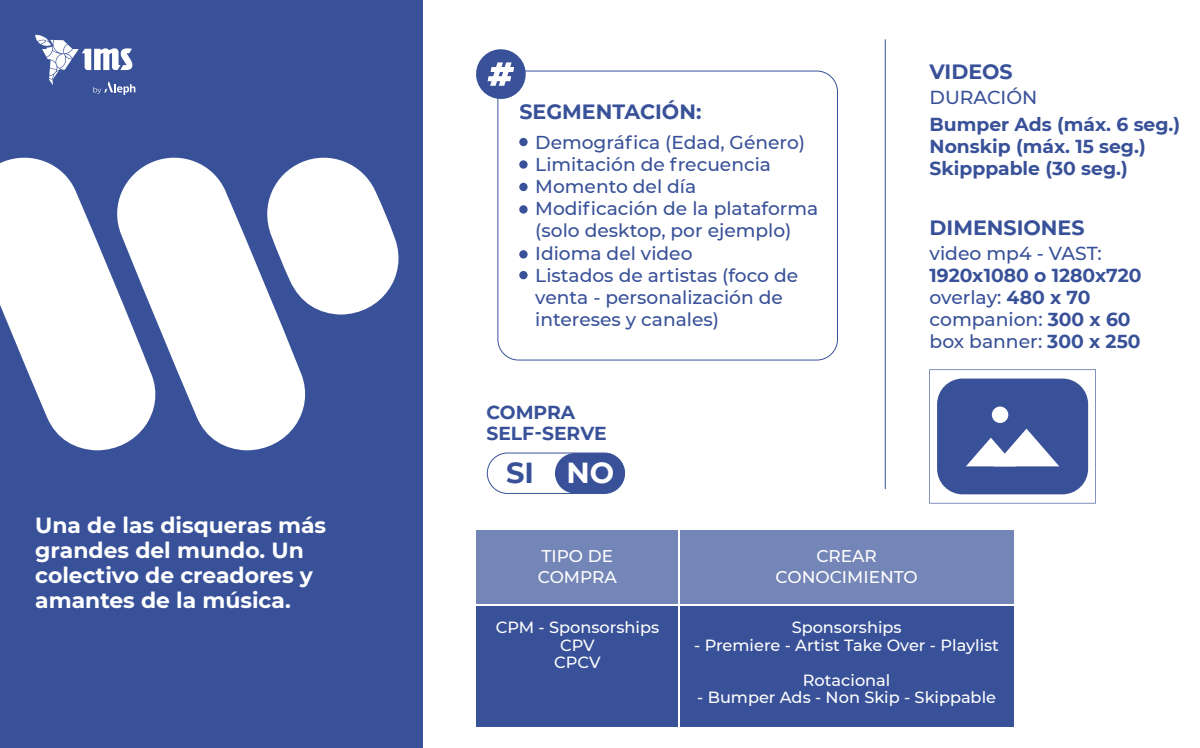
<style>
.page{position:relative;width:1200px;height:748px;background:#fff}
.page>*{position:absolute;margin:0;border:0;box-sizing:border-box;transform-origin:0 0}
.t1{font:700 28.94px "Montserrat";color:#385198}
.t2{font:700 21.88px/25px "Montserrat";color:#fff}
.t3{font:700 20.62px "Montserrat";color:#385198}
.t4{font:700 18.75px/21.9px "Montserrat";color:#385198}
.t5{font:500 18.75px "Montserrat";color:#385198}
.t6{font:500 18.62px/22.2px "Montserrat";color:#385198}
.t7{font:500 16.94px/21px "Montserrat";color:#fff}
.t8{font:500 16.19px/17.4px "Montserrat";color:#fff;text-align:center}
.s1{color:#fff}
.s2{font-weight:500}
</style>
<div class="page">
<div style="left:0;top:0;width:422px;height:747px;background:#385198"></div>
<div style="left:519px;top:138px;width:9px;height:8px;background:#385198;border-radius:50%"></div>
<div style="left:519px;top:160px;width:9px;height:8px;background:#385198;border-radius:50%"></div>
<div style="left:519px;top:183px;width:9px;height:8px;background:#385198;border-radius:50%"></div>
<div style="left:519px;top:205px;width:9px;height:8px;background:#385198;border-radius:50%"></div>
<div style="left:519px;top:271px;width:9px;height:8px;background:#385198;border-radius:50%"></div>
<div style="left:519px;top:250px;width:9px;height:8px;background:#385198;border-radius:50%"></div>
<div style="left:498px;top:71px;width:340px;height:289px;border:1px solid #385198;border-radius:21px"></div>
<svg style="left:476px;top:49px;width:52px;height:52px"></svg>
<div style="left:555px;top:453px;width:70px;height:40px;background:#385198;border-radius:20px"></div>
<div style="left:487px;top:452px;width:138px;height:41px;border:1px solid #385198;border-radius:20px"></div>
<div style="left:476px;top:530px;width:202px;height:74px;background:#7485b7"></div>
<div style="left:680px;top:530px;width:334px;height:74px;background:#7485b7"></div>
<div style="left:476px;top:606px;width:202px;height:120px;background:#385198"></div>
<div style="left:680px;top:606px;width:334px;height:120px;background:#385198"></div>
<hr style="left:885px;top:39px;width:1px;height:450px;background:#385198">
<svg style="left:166px;top:157px;width:140px;height:293px;fill:#fff"></svg>
<svg style="left:0;top:157px;width:166px;height:293px;fill:#fff"></svg>
<svg style="left:260px;top:157px;width:139px;height:157px"></svg>
<svg style="left:35px;top:35px;width:100px;height:60px"></svg>
<svg style="left:929px;top:369px;width:167px;height:134px"></svg>
<p class="t2" style="left:35px;top:511px;width:292px">Una de las disqueras más grandes del mundo. Un colectivo de creadores y amantes de la música.</p>
<p class="t3" style="left:519px;top:97px;width:184px">SEGMENTACIÓN:</p>
<p class="t6" style="left:535px;top:130px;width:284px">Demográfica (Edad, Género)<br>Limitación de frecuencia<br>Momento del día<br>Modificación de la plataforma (solo desktop, por ejemplo)<br>Idioma del video<br>Listados de artistas (foco de venta - personalización de intereses y canales)</p>
<p class="t4" style="left:486px;top:400px;width:122px">COMPRA<br>SELF-SERVE</p>
<h1 class="t1" style="left:506px;top:451px;width:110px">SI <span class="s1">NO</span></h1>
<p class="t3" style="left:930px;top:57px;width:85px">VIDEOS</p>
<p class="t5" style="left:930px;top:84px;width:109px">DURACIÓN</p>
<p class="t4" style="left:930px;top:112px;width:252px">Bumper Ads (máx. 6 seg.)<br>Nonskip (máx. 15 seg.)<br>Skipppable (30 seg.)</p>
<p class="t3" style="left:930px;top:212px;width:156px">DIMENSIONES</p>
<p class="t5" style="left:930px;top:240px;width:174px">video mp4 - VAST:</p>
<p class="t4" style="left:930px;top:263px;width:214px">1920x1080 o 1280x720 <span class="s2">overlay:</span> 480 x 70 <span class="s2">companion:</span> 300 x 60 <span class="s2">box banner:</span> 300 x 250</p>
<p class="t7" style="left:538px;top:544px;width:81px">TIPO DE<br>COMPRA</p>
<p class="t8" style="left:496px;top:618px;width:165px">CPM - Sponsorships<br>CPV<br>CPCV</p>
<p class="t7" style="left:776px;top:544px;width:144px;text-align:center">CREAR<br>CONOCIMIENTO</p>
<p class="t8" style="left:792px;top:618px;width:111px">Sponsorships</p>
<p class="t8" style="left:694px;top:626px;width:306px;line-height:34.9px">- Premiere - Artist Take Over - Playlist<br>Rotacional</p>
<p class="t8" style="left:697px;top:687px;width:300px">- Bumper Ads - Non Skip - Skippable</p>
</div>
